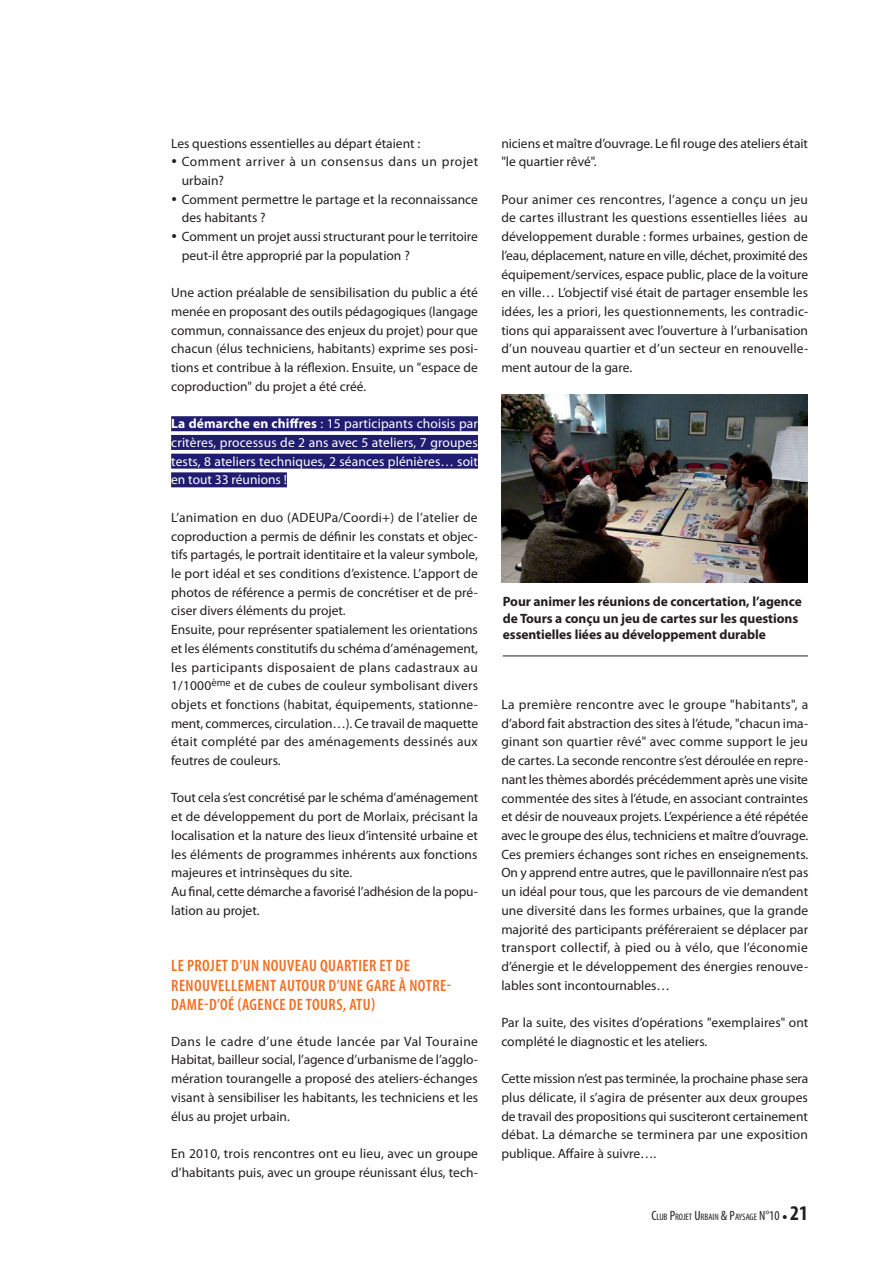
<style>
.page{position:relative;width:893px;height:1263px;background:#fff}
.page>*{position:absolute;margin:0;border:0;box-sizing:border-box;transform-origin:0 0}
.Titre_niveau_1{font:600 condensed 16.5px/19.8px "Myriad Pro";letter-spacing:.025em;color:#f36e21}
.Texte_courant{font:13.5px/18.8px "Myriad Pro";color:#231f20;text-align:justify}
.Texte_courant-2{font:13.5px/18.8px "Myriad Pro";letter-spacing:.01em;color:#fff;text-align:justify}
.Légende{font:700 13.5px/16.2px "Myriad Pro";letter-spacing:-.005em;color:#231f20}
.Texte_courant-3{font:13.5px/18.8px "Myriad Pro";letter-spacing:.035em;color:#231f20}
.t1{font:condensed 9.45px "Myriad Pro";color:#231f20}
.s1{font-weight:700}
.s2{font-size:13.5px}
.s3{font-weight:700;font-size:21px}
</style>
<div class="page">
<div style="left:171px;top:416px;width:307px;height:15px;background:#201c70"></div>
<div style="left:171px;top:435px;width:307px;height:15px;background:#201c70"></div>
<div style="left:171px;top:454px;width:307px;height:15px;background:#201c70"></div>
<div style="left:171px;top:472px;width:116px;height:15px;background:#201c70"></div>
<img style="left:502px;top:394px;width:306px;height:189px">
<hr style="left:503px;top:656px;width:305px;height:1px;background:#231f20">
<p class="Texte_courant" style="left:171px;top:133px;width:251px">Les questions essentielles au départ étaient :</p>
<p class="Texte_courant-3" style="left:182px;top:152px;width:298px;text-indent:-11px">• Comment arriver à un consensus dans un projet urbain?</p>
<p class="Texte_courant" style="left:182px;top:190px;width:298px;text-indent:-11px">• Comment permettre le partage et la reconnaissance des habitants ?</p>
<p class="Texte_courant" style="left:182px;top:227px;width:298px;text-indent:-11px">• Comment un projet aussi structurant pour le territoire peut-il être approprié par la population ?</p>
<p class="Texte_courant" style="left:171px;top:283px;width:308px">Une action préalable de sensibilisation du public a été menée en proposant des outils pédagogiques (langage commun, connaissance des enjeux du projet) pour que chacun (élus techniciens, habitants) exprime ses posi&shy;tions et contribue à la réflexion. Ensuite, un "espace de coproduction" du projet a été créé.</p>
<p class="Texte_courant-2" style="left:171px;top:414px;width:308px"><span class="s1">La démarche en chiffres</span> : 15 participants choisis par critères, processus de 2 ans avec 5 ateliers, 7 groupes tests, 8 ateliers techniques, 2 séances plénières… soit en tout 33 réunions !</p>
<p class="Texte_courant" style="left:171px;top:508px;width:308px">L’animation en duo (ADEUPa/Coordi+) de l’atelier de coproduction a permis de définir les constats et objec&shy;tifs partagés, le portrait identitaire et la valeur symbole, le port idéal et ses conditions d’existence. L’apport de photos de référence a permis de concrétiser et de pré&shy;ciser divers éléments du projet.</p>
<p class="Texte_courant" style="left:171px;top:620px;width:308px">Ensuite, pour représenter spatialement les orientations et les éléments constitutifs du schéma d’aménagement, les participants disposaient de plans cadastraux au 1/1000<sup>ème</sup> et de cubes de couleur symbolisant divers objets et fonctions (habitat, équipements, stationne&shy;ment, commerces, circulation…). Ce travail de maquette était complété par des aménagements dessinés aux feutres de couleurs.</p>
<p class="Texte_courant" style="left:171px;top:788px;width:309px">Tout cela s’est concrétisé par le schéma d’aménagement et de développement du port de Morlaix, précisant la localisation et la nature des lieux d’intensité urbaine et les éléments de programmes inhérents aux fonctions majeures et intrinsèques du site.</p>
<p class="Texte_courant" style="left:171px;top:882px;width:308px">Au final, cette démarche a favorisé l’adhésion de la popu&shy;lation au projet.</p>
<p class="Titre_niveau_1" style="left:171px;top:956px;width:281px">LE PROJET D’UN NOUVEAU QUARTIER ET DE<br>RENOUVELLEMENT AUTOUR D’UNE GARE À NOTRE-<br>DAME-D’OÉ (AGENCE DE TOURS, ATU)</p>
<p class="Texte_courant" style="left:171px;top:1031px;width:309px">Dans le cadre d’une étude lancée par Val Touraine Habitat, bailleur social, l’agence d’urbanisme de l’agglo&shy;mération tourangelle a proposé des ateliers-échanges visant à sensibiliser les habitants, les techniciens et les élus au projet urbain.</p>
<p class="Texte_courant" style="left:171px;top:1144px;width:308px">En 2010, trois rencontres ont eu lieu, avec un groupe d’habitants puis, avec un groupe réunissant élus, tech-</p>
<p class="Texte_courant" style="left:501px;top:133px;width:308px">niciens et maître d’ouvrage. Le fil rouge des ateliers était "le quartier rêvé".</p>
<p class="Texte_courant" style="left:501px;top:190px;width:308px">Pour animer ces rencontres, l’agence a conçu un jeu de cartes illustrant les questions essentielles liées au développement durable : formes urbaines, gestion de l’eau, déplacement, nature en ville, déchet, proximité des équipement/services, espace public, place de la voiture en ville… L’objectif visé était de partager ensemble les idées, les a priori, les questionnements, les contradic&shy;tions qui apparaissent avec l’ouverture à l’urbanisation d’un nouveau quartier et d’un secteur en renouvelle&shy;ment autour de la gare.</p>
<p class="Légende" style="left:503px;top:593px;width:300px">Pour animer les réunions de concertation, l’agence de Tours a conçu un jeu de cartes sur les questions essentielles liées au développement durable</p>
<p class="Texte_courant" style="left:501px;top:695px;width:308px">La première rencontre avec le groupe "habitants", a d’abord fait abstraction des sites à l’étude, "chacun ima&shy;ginant son quartier rêvé" avec comme support le jeu de cartes. La seconde rencontre s’est déroulée en repre&shy;nant les thèmes abordés précédemment après une visite commentée des sites à l’étude, en associant contraintes et désir de nouveaux projets. L’expérience a été répétée avec le groupe des élus, techniciens et maître d’ouvrage.</p>
<p class="Texte_courant" style="left:501px;top:844px;width:309px">Ces premiers échanges sont riches en enseignements.<br>On y apprend entre autres, que le pavillonnaire n’est pas un idéal pour tous, que les parcours de vie demandent une diversité dans les formes urbaines, que la grande majorité des participants préféreraient se déplacer par transport collectif, à pied ou à vélo, que l’économie d’énergie et le développement des énergies renouve&shy;lables sont incontournables…</p>
<p class="Texte_courant" style="left:501px;top:1013px;width:309px">Par la suite, des visites d’opérations "exemplaires" ont complété le diagnostic et les ateliers.</p>
<p class="Texte_courant" style="left:501px;top:1069px;width:309px">Cette mission n’est pas terminée, la prochaine phase sera plus délicate, il s’agira de présenter aux deux groupes de travail des propositions qui susciteront certainement débat. La démarche se terminera par une exposition publique. Affaire à suivre….</p>
<p class="t1" style="left:651px;top:1211px;width:158px"><span class="s2">C</span>LUB <span class="s2">P</span>ROJET <span class="s2">U</span> RBAIN <span class="s2">&amp; P</span>AYSAGE <span class="s2">N°10</span> • <span class="s3">21</span></p>
</div>
